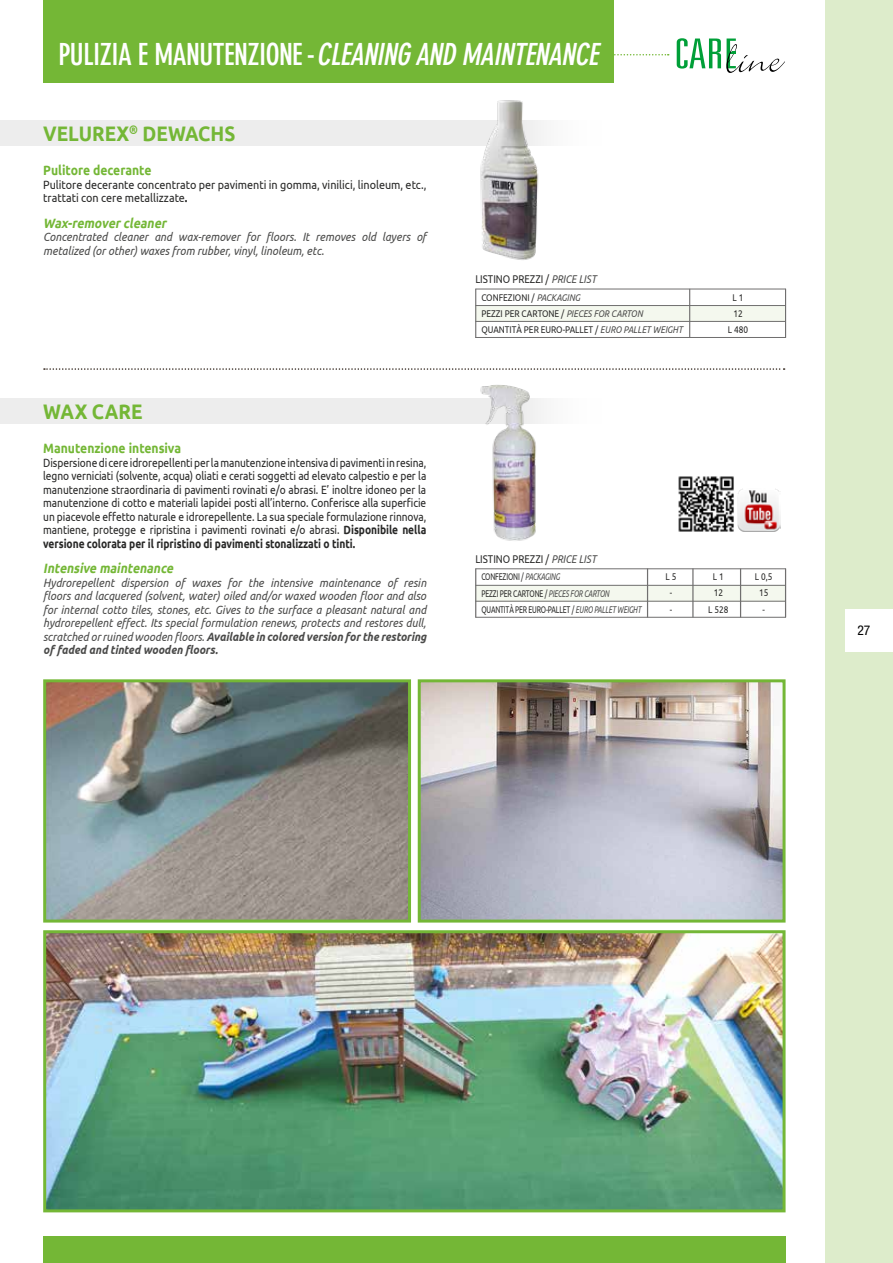
<style>
.page{position:relative;width:893px;height:1263px;background:#fff}
.page>*{position:absolute;margin:0;border:0;box-sizing:border-box;transform-origin:0 0}
.t1{font:italic 700 condensed 30px "DIN Neuzeit Grotesk";color:#fff}
.t2{font:700 21px "Ubuntu";color:#74b736;scale:.9 1}
.t3{font:700 13.5px "Ubuntu";color:#74b736;scale:.9 1}
.t4{font:italic 700 13.5px "Ubuntu";color:#74b736;scale:.9 1}
.t5{font:condensed 13.5px "Helvetica Neue";color:#000}
.t6{font:12px/13.5px "Ubuntu";color:#282827;text-align:justify;scale:.85 1}
.t7{font:italic 12px/13.5px "Ubuntu";color:#4a4a49;text-align:justify;scale:.9 1}
.t8{font:12px/13.5px "Ubuntu";color:#282827;scale:.9 1}
.t9{font:11.25px "Ubuntu";color:#282827;scale:.85 1}
.t10{font:9.75px/16.5px "Ubuntu";letter-spacing:-.01em;color:#282827;text-align:center;scale:.85 1}
.t11{font:9.75px/16.5px "Ubuntu";letter-spacing:-.01em;color:#282827;scale:.7 1}
.s1{font-style:normal}
.s2{font-weight:700}
.s3{font-style:italic;color:#4a4a49}
</style>
<div class="page">
<div style="left:825px;top:0;width:68px;height:1263px;background:#ddeccb"></div>
<div style="left:846px;top:609px;width:47px;height:43px;background:#fff"></div>
<div style="left:0;top:398px;width:608px;height:25px;background:#ededed"></div>
<div style="left:475px;top:585px;width:310px;height:17px;background:#f4f8ee"></div>
<hr style="left:475px;top:585px;width:311px;height:1px;background:#706f6f">
<hr style="left:475px;top:601px;width:311px;height:1px;background:#706f6f">
<hr style="left:475px;top:617px;width:311px;height:1px;background:#706f6f">
<hr style="left:475px;top:568px;width:311px;height:1px;background:#706f6f">
<hr style="left:785px;top:568px;width:1px;height:49px;background:#706f6f">
<hr style="left:693px;top:568px;width:1px;height:49px;background:#706f6f">
<hr style="left:647px;top:568px;width:1px;height:49px;background:#706f6f">
<hr style="left:740px;top:569px;width:1px;height:48px;background:#706f6f">
<hr style="left:475px;top:568px;width:1px;height:49px;background:#706f6f">
<svg style="left:613px;top:54px;width:56px;height:1px"></svg>
<svg style="left:677px;top:38px;width:108px;height:35px"></svg>
<div style="left:43px;top:0;width:570px;height:83px;background:#74b736"></div>
<div style="left:0;top:120px;width:608px;height:25px;background:#ededed"></div>
<div style="left:475px;top:305px;width:310px;height:17px;background:#f4f8ee"></div>
<hr style="left:475px;top:305px;width:311px;height:1px;background:#706f6f">
<hr style="left:475px;top:321px;width:311px;height:1px;background:#706f6f">
<hr style="left:475px;top:337px;width:311px;height:1px;background:#706f6f">
<hr style="left:475px;top:289px;width:311px;height:1px;background:#706f6f">
<hr style="left:785px;top:289px;width:1px;height:49px;background:#706f6f">
<hr style="left:689px;top:289px;width:1px;height:49px;background:#706f6f">
<hr style="left:475px;top:289px;width:1px;height:49px;background:#706f6f">
<img style="left:47px;top:934px;width:735px;height:274px">
<div style="left:43px;top:930px;width:743px;height:282px;border:3px solid #74b736"></div>
<img style="left:47px;top:683px;width:360px;height:235px">
<div style="left:43px;top:679px;width:368px;height:243px;border:3px solid #74b736"></div>
<img style="left:422px;top:683px;width:359px;height:235px">
<div style="left:418px;top:679px;width:367px;height:243px;border:3px solid #74b736"></div>
<div style="left:43px;top:1236px;width:743px;height:27px;background:#74b736"></div>
<svg style="left:44px;top:368px;width:741px;height:2px"></svg>
<img style="left:678px;top:476px;width:56px;height:56px">
<img style="left:738px;top:489px;width:42px;height:43px">
<img style="left:457px;top:100px;width:105px;height:160px">
<img style="left:471px;top:385px;width:73px;height:156px">
<h1 class="t1" style="left:58px;top:37px;width:548px"><span class="s1">P U L I Z I A E M A N U T E N Z I O N E -</span> CLEANING AND MAINTENANCE</h1>
<h2 class="t2" style="left:43px;top:121px;width:215px">VELUREX<sup>®</sup> DEWACHS</h2>
<p class="t3" style="left:43px;top:162px;width:122px">Pulitore decerante</p>
<p class="t8" style="left:43px;top:178px;width:427px">Pulitore decerante concentrato per pavimenti in gomma, vinilici, linoleum, etc., trattati con cere metallizzate<span class="s2">.</span></p>
<p class="t4" style="left:43px;top:215px;width:141px">Wax-removercleaner</p>
<p class="t7" style="left:43px;top:230px;width:427px">Concentrated cleaner and wax-remover for floors. It removes old layers of metalized (or other) waxes from rubber, vinyl, linoleum, etc.</p>
<p class="t9" style="left:475px;top:273px;width:144px">LISTINO PREZZI / <span class="s3">PRICE LIST</span></p>
<p class="t10" style="left:481px;top:288px;width:239px;text-align:left">CONFEZIONI / <span class="s3">PACKAGING<br></span>PEZZI PER CARTONE / <span class="s3">PIECES FOR CARTON<br></span>QUANTITÀ PER EURO-PALLET / <span class="s3">EURO PALLET WEIGHT</span></p>
<p class="t10" style="left:728px;top:288px;width:25px">L 1<br>12<br>L 480</p>
<h2 class="t2" style="left:43px;top:398px;width:112px">WAX CARE</h2>
<p class="t3" style="left:43px;top:440px;width:155px">Manutenzione intensiva</p>
<p class="t6" style="left:43px;top:455px;width:452px">Dispersione di cere idrorepellenti per la manutenzione intensiva di pavimenti in resina, legno verniciati (solvente, acqua) oliati e cerati soggetti ad elevato calpestio e per la manutenzione straordinaria di pavimenti rovinati e/o abrasi. E’ inoltre idoneo per la manutenzione di cotto e materiali lapidei posti all’interno. Conferisce alla superficie un piacevole effetto naturale e idrorepellente. La sua speciale formulazione rinnova, mantiene, protegge e ripristina i pavimenti rovinati e/o abrasi. <span class="s2">Disponibile nella versione colorata per il ripristino di pavimenti stonalizzati o tinti.</span></p>
<p class="t4" style="left:43px;top:560px;width:149px">Intensive maintenance</p>
<p class="t7" style="left:43px;top:575px;width:427px">Hydrorepellent dispersion of waxes for the intensive maintenance of resin floors and lacquered (solvent, water) oiled and/or waxed wooden floor and also for internal cotto tiles, stones, etc. Gives to the surface a pleasant natural and hydrorepellent effect. Its special formulation renews, protects and restores dull, scratched or ruined wooden floors. <span class="s2">Available in colored version for the restoring of faded and tinted wooden floors.</span></p>
<p class="t10" style="left:666px;top:568px;width:14px">L 5 -<br>-</p>
<p class="t10" style="left:708px;top:568px;width:25px">L 1<br>12<br>L 528</p>
<p class="t10" style="left:755px;top:568px;width:22px">L 0,5<br>15<br>-</p>
<p class="t9" style="left:475px;top:552px;width:144px">LISTINO PREZZI / <span class="s3">PRICE LIST</span></p>
<p class="t11" style="left:481px;top:568px;width:230px">CONFEZIONI / <span class="s3">PACKAGING<br></span>PEZZI PER CARTONE / <span class="s3">PIECES FOR CARTON<br></span>QUANTITÀ PER EURO-PALLET / <span class="s3">EURO PALLET WEIGHT</span></p>
<p class="t5" style="left:857px;top:622px;width:14px">27</p>
</div>
